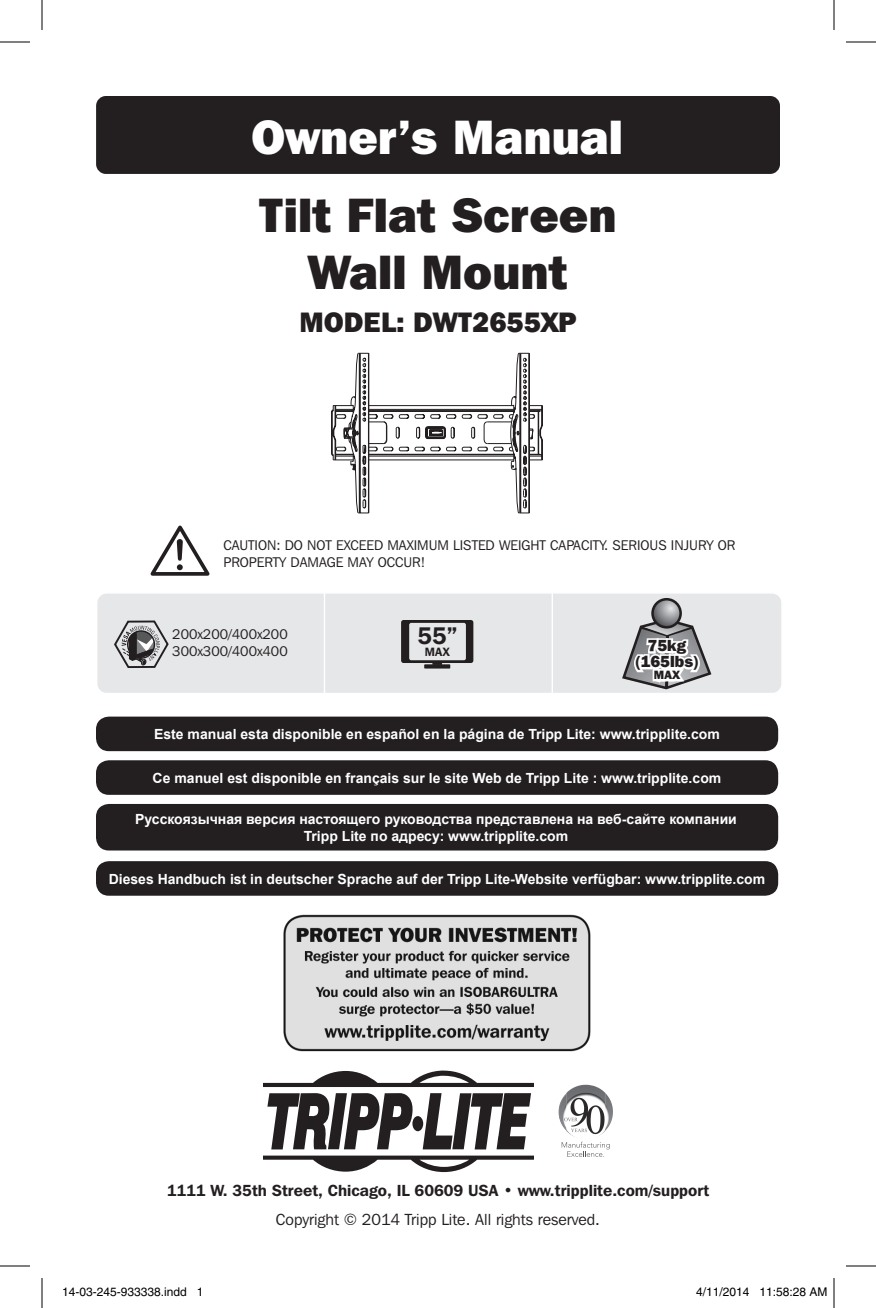
<style>
.page{position:relative;width:876px;height:1308px;background:#fff}
.page>*{position:absolute;margin:0;border:0;box-sizing:border-box;transform-origin:0 0}
.t1{font:800 48px/57.6px "Franklin Gothic IT Cby BT";color:#231f20;text-align:center}
.t2{font:800 48px "Franklin Gothic IT Cby BT";color:#fff}
.t3{font:800 28px "Franklin Gothic IT Cby BT";color:#231f20}
.t4{font:600 24px "Franklin Gothic IT Cby BT";color:#231f20}
.t5{font:600 16px "Franklin Gothic IT Cby BT";color:#231f20}
.t6{font:16px "Franklin Gothic IT Cby BT";color:#231f20}
.t7{font:800 16px "Franklin Gothic IT Cby BT";color:#231f20}
.t8{font:700 14px/16.8px "Arial";color:#fff;text-align:center}
.t9{font:14px/16.8px "Franklin Gothic IT Cby BT";color:#231f20}
.t10{font:12px "Helvetica";color:#000}
.t11{font:600 12px "Franklin Gothic IT Cby BT";color:#231f20}
.t12{font:800 12px "Franklin Gothic IT Cby BT";color:#231f20}
</style>
<div class="page">
<div style="left:96px;top:96px;width:684px;height:78px;background:#231f20;border-radius:10px"></div>
<svg style="left:150px;top:525px;width:60px;height:51px"></svg>
<div style="left:97px;top:593px;width:685px;height:101px;background:#e6e7e9;border-radius:10px"></div>
<div style="left:96px;top:592px;width:687px;height:102px;border:1px solid #fff;border-radius:10px"></div>
<hr style="left:324px;top:593px;width:1px;height:101px;background:#fff">
<hr style="left:552px;top:593px;width:1px;height:101px;background:#fff">
<div style="left:401px;top:620px;width:72px;height:43px;background:#231f20;border-radius:2px"></div>
<div style="left:424px;top:664px;width:26px;height:5px;background:#231f20"></div>
<hr style="left:432px;top:661px;width:10px;height:4px;background:#231f20">
<svg style="left:114px;top:620px;width:55px;height:48px"></svg>
<svg style="left:653px;top:599px;width:28px;height:28px"></svg>
<div style="left:651px;top:598px;width:31px;height:31px;border:3px solid #231f20;border-radius:50%"></div>
<div style="left:409px;top:623px;width:57px;height:37px;background:#e6e7e9;border-radius:2px"></div>
<svg style="left:622px;top:617px;width:90px;height:73px"></svg>
<div style="left:412px;top:1116px;width:11px;height:15px;background:#231f20;border-radius:50%"></div>
<svg style="left:267px;top:1093px;width:147px;height:56px"></svg>
<svg style="left:423px;top:1093px;width:108px;height:56px"></svg>
<svg style="left:263px;top:1071px;width:271px;height:16px"></svg>
<svg style="left:263px;top:1156px;width:271px;height:16px"></svg>
<img style="left:566px;top:1085px;width:18px;height:50px">
<img style="left:558px;top:1094px;width:8px;height:33px">
<img style="left:605px;top:1097px;width:8px;height:34px">
<svg style="left:562px;top:1142px;width:48px;height:15px"></svg>
<svg style="left:564px;top:1118px;width:14px;height:3px"></svg>
<svg style="left:331px;top:352px;width:212px;height:162px"></svg>
<div style="left:96px;top:717px;width:682px;height:34px;background:#231f20;border-radius:13px"></div>
<div style="left:96px;top:760px;width:682px;height:35px;background:#231f20;border-radius:13px"></div>
<div style="left:96px;top:804px;width:682px;height:47px;background:#231f20;border-radius:13px"></div>
<div style="left:96px;top:861px;width:682px;height:35px;background:#231f20;border-radius:13px"></div>
<img style="left:283px;top:914px;width:308px;height:138px">
<hr style="left:0;top:42px;width:30px;height:1px;background:#000">
<hr style="left:846px;top:42px;width:30px;height:1px;background:#000">
<hr style="left:0;top:1266px;width:30px;height:1px;background:#000">
<hr style="left:846px;top:1266px;width:30px;height:1px;background:#000">
<hr style="left:42px;top:0;width:1px;height:30px;background:#000">
<hr style="left:42px;top:1278px;width:1px;height:30px;background:#000">
<hr style="left:834px;top:0;width:1px;height:30px;background:#000">
<hr style="left:834px;top:1278px;width:1px;height:30px;background:#000">
<p class="t2" style="left:251px;top:107px;width:374px">Owner’s Manual</p>
<p class="t1" style="left:259px;top:185px;width:359px">Tilt Flat Screen<br>Wall Mount</p>
<p class="t3" style="left:299px;top:304px;width:279px">MODEL: DWT2655XP</p>
<p class="t9" style="left:223px;top:536px;width:513px">CAUTION: DO NOT EXCEED MAXIMUM LISTED WEIGHT CAPACITY. SERIOUS INJURY OR<br>PROPERTY DAMAGE MAY OCCUR!</p>
<p class="t9" style="left:172px;top:625px;width:117px">200x200/400x200</p>
<p class="t9" style="left:172px;top:642px;width:117px">300x300/400x400</p>
<p class="t4" style="left:418px;top:621px;width:41px">55”</p>
<p class="t11" style="left:425px;top:644px;width:26px">MAX</p>
<p class="t7" style="left:648px;top:636px;width:40px">75kg</p>
<p class="t7" style="left:635px;top:652px;width:65px">(165lbs)</p>
<p class="t12" style="left:654px;top:668px;width:28px">MAX</p>
<p class="t8" style="left:154px;top:726px;width:567px">Este manual esta disponible en español en la página de Tripp Lite: www.tripplite.com</p>
<p class="t8" style="left:153px;top:770px;width:570px">Ce manuel est disponible en français sur le site Web de Tripp Lite : www.tripplite.com</p>
<p class="t8" style="left:135px;top:811px;width:603px">Русскоязычная версия настоящего руководства представлена на веб-сайте компании<br>Tripp Lite по адресу: www.tripplite.com</p>
<p class="t8" style="left:109px;top:871px;width:658px">Dieses Handbuch ist in deutscher Sprache auf der Tripp Lite-Website verfügbar: www.tripplite.com</p>
<p class="t5" style="left:167px;top:1181px;width:544px">1111 W. 35th Street, Chicago, IL 60609 USA • www.tripplite.com/support</p>
<p class="t6" style="left:276px;top:1209px;width:326px">Copyright © 2014 Tripp Lite. All rights reserved.</p>
<p class="t5" style="left:433px;top:1219px;width:11px">1</p>
<p class="t10" style="left:62px;top:1285px;width:143px">14-03-245-933338.indd 1</p>
<p class="t10" style="left:696px;top:1285px;width:133px">4/11/2014 11:58:28 AM</p>
</div>
